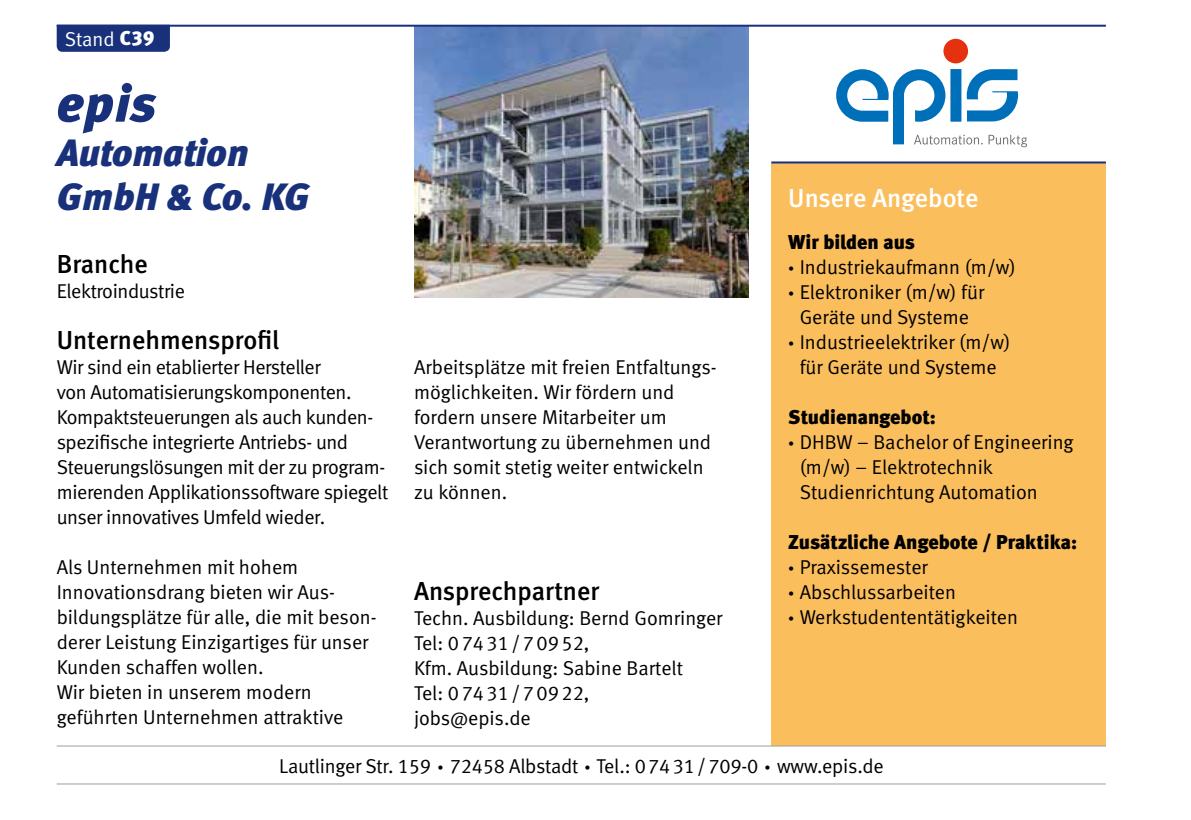
<style>
.page{position:relative;width:1191px;height:820px;background:#fff}
.page>*{position:absolute;margin:0;border:0;box-sizing:border-box;transform-origin:0 0}
.t1{font:italic 52px "Meta Black LF";color:#19317b}
.t2{font:italic 38px/44px "Meta Black LF";color:#19317b}
.t3{font:26px "Meta Medium LF";color:#000}
.t4{font:26px "Meta Medium LF";letter-spacing:-.005em;color:#fff}
.t5{font:20px/25px "Meta Normal LF";letter-spacing:-.005em;color:#000}
.t6{font:20px "Meta Black LF";color:#000}
.t7{font:20px "Meta Normal LF";color:#fff}
.s1{font-family:"Meta Black LF"}
</style>
<div class="page">
<div style="left:771px;top:163px;width:335px;height:582px;background:#fbbe5d"></div>
<img style="left:414px;top:27px;width:334px;height:270px">
<div style="left:57px;top:27px;width:113px;height:25px;background:#19317b"></div>
<hr style="left:57px;top:25px;width:1049px;height:2px;background:#19317b">
<hr style="left:57px;top:745px;width:1049px;height:1px;background:#9c9d9d">
<hr style="left:57px;top:783px;width:1049px;height:1px;background:#9c9d9d">
<hr style="left:771px;top:161px;width:335px;height:2px;background:#19317b">
<div style="left:943px;top:39px;width:25px;height:24px;background:#e6310e;border-radius:50%"></div>
<svg style="left:836px;top:69px;width:190px;height:78px"></svg>
<p class="t7" style="left:65px;top:27px;width:91px">Stand <span class="s1">C39</span></p>
<h1 class="t1" style="left:57px;top:72px;width:101px">epis</h1>
<h2 class="t2" style="left:57px;top:130px;width:255px">Automation<br>GmbH &amp; Co. KG</h2>
<h3 class="t3" style="left:57px;top:248px;width:93px">Branche</h3>
<p class="t5" style="left:57px;top:278px;width:130px">Elektroindustrie</p>
<h3 class="t3" style="left:57px;top:325px;width:224px">Unternehmensprofil</h3>
<p class="t5" style="left:57px;top:354px;width:333px">Wir sind ein etablierter Hersteller<br>von Automatisierungskomponenten.<br>Kompaktsteuerungen als auch kunden&shy;spezifische integrierte Antriebs- und Steuerungslösungen mit der zu program&shy;mierenden Applikationssoftware spiegelt unser innovatives Umfeld wieder.</p>
<p class="t5" style="left:57px;top:554px;width:321px">Als Unternehmen mit hohem<br>Innovationsdrang bieten wir Aus&shy;bildungsplätze für alle, die mit beson&shy;derer Leistung Einzigartiges für unser<br>Kunden schaffen wollen.<br>Wir bieten in unserem modern geführten Unternehmen attraktive</p>
<p class="t5" style="left:414px;top:354px;width:302px">Arbeitsplätze mit freien Entfaltungs&shy;möglichkeiten. Wir fördern und fordern unsere Mitarbeiter um<br>Verantwortung zu übernehmen und sich somit stetig weiter entwickeln zu können.</p>
<h3 class="t3" style="left:414px;top:575px;width:187px">Ansprechpartner</h3>
<p class="t5" style="left:414px;top:605px;width:310px">Techn. Ausbildung: Bernd Gomringer<br>Tel: 07431/70952,<br>Kfm. Ausbildung: Sabine Bartelt<br>Tel: 07431/70922,<br>jobs@epis.de</p>
<h3 class="t4" style="left:788px;top:182px;width:192px">Unsere Angebote</h3>
<p class="t6" style="left:788px;top:230px;width:128px">Wir bilden aus</p>
<p class="t5" style="left:788px;top:254px;width:229px"><span class="s1">·</span> Industriekaufmann (m/w)</p>
<p class="t5" style="left:788px;top:279px;width:197px"><span class="s1">·</span> Elektroniker (m/w) für</p>
<p class="t5" style="left:799px;top:304px;width:171px">Geräte und Systeme</p>
<p class="t5" style="left:788px;top:329px;width:224px"><span class="s1">·</span> Industrieelektriker (m/w)</p>
<p class="t5" style="left:799px;top:354px;width:198px">für Geräte und Systeme</p>
<p class="t6" style="left:788px;top:405px;width:149px">Studienangebot:</p>
<p class="t5" style="left:799px;top:429px;width:275px;text-indent:-11px"><span class="s1">·</span> DHBW – Bachelor of Engineering (m/w) – Elektrotechnik<br>Studienrichtung Automation</p>
<p class="t6" style="left:788px;top:530px;width:290px">Zusätzliche Angebote / Praktika:</p>
<p class="t5" style="left:788px;top:554px;width:231px"><span class="s1">·</span> Praxissemester<br><span class="s1">·</span> Abschlussarbeiten<br><span class="s1">·</span> Werkstudententätigkeiten</p>
<p class="t5" style="left:279px;top:753px;width:606px">Lautlinger Str. 159 <span class="s1">·</span> 72458 Albstadt <span class="s1">·</span> Tel.: 07431/709-0 <span class="s1">·</span> www.epis.de</p>
</div>
